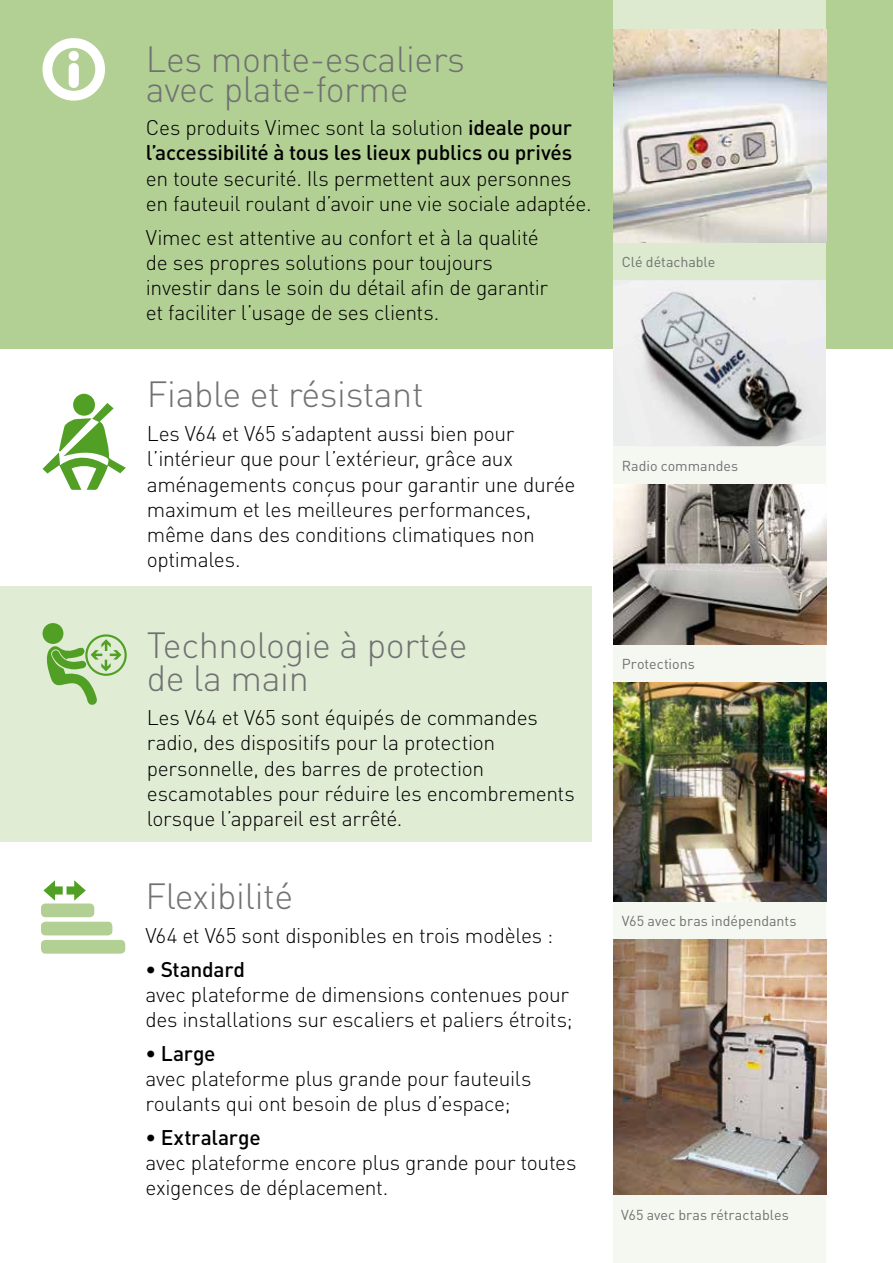
<style>
.page{position:relative;width:893px;height:1263px;background:#fff}
.page>*{position:absolute;margin:0;border:0;box-sizing:border-box;transform-origin:0 0}
.t1{font:300 36px/30px "DIN";letter-spacing:-.01em;color:#707172}
.t2{font:300 21px/25.2px "DIN";letter-spacing:-.015em;color:#000}
.t3{font:500 21px/25.2px "DIN";letter-spacing:-.015em;color:#000}
.t4{font:14.25px "DIN";color:#707172}
.s1{font-weight:300}
</style>
<div class="page">
<div style="left:0;top:0;width:893px;height:349px;background:#b2cf94"></div>
<svg style="left:613px;top:0;width:213px;height:1263px;fill:#f4f8f0"></svg>
<div style="left:0;top:587px;width:591px;height:255px;background:#e1ecd5"></div>
<div style="left:43px;top:623px;width:20px;height:21px;background:#51a025;border-radius:50%"></div>
<svg style="left:46px;top:634px;width:81px;height:71px"></svg>
<svg style="left:43px;top:393px;width:83px;height:97px"></svg>
<svg style="left:43px;top:880px;width:43px;height:21px"></svg>
<div style="left:41px;top:940px;width:84px;height:14px;background:#b2cf94;border-radius:5px"></div>
<div style="left:41px;top:922px;width:71px;height:13px;background:#b2cf94;border-radius:5px"></div>
<div style="left:41px;top:903px;width:53px;height:14px;background:#b2cf94;border-radius:5px"></div>
<img style="left:613px;top:485px;width:213px;height:159px">
<img style="left:613px;top:30px;width:213px;height:212px">
<img style="left:613px;top:281px;width:213px;height:165px">
<img style="left:613px;top:683px;width:213px;height:218px">
<img style="left:613px;top:940px;width:213px;height:255px">
<svg style="left:43px;top:38px;width:62px;height:63px"></svg>
<h1 class="t1" style="left:146px;top:43px;width:320px">Les monte-escaliers avec plate-forme</h1>
<p class="t3" style="left:146px;top:114px;width:428px"><span class="s1">Ces produits Vimec sont la solution</span> ideale pour l’accessibilité à tous les lieux publics ou privés</p>
<p class="t2" style="left:146px;top:165px;width:447px">en toute securité. Ils permettent aux personnes en fauteuil roulant d’avoir une vie sociale adaptée.</p>
<p class="t2" style="left:146px;top:224px;width:404px">Vimec est attentive au confort et à la qualité de ses propres solutions pour toujours investir dans le soin du détail afin de garantir et faciliter l’usage de ses clients.</p>
<h1 class="t1" style="left:147px;top:379px;width:278px">Fiable et résistant</h1>
<p class="t2" style="left:147px;top:421px;width:430px">Les V64 et V65 s’adaptent aussi bien pour l’intérieur que pour l’extérieur, grâce aux aménagements conçus pour garantir une durée maximum et les meilleures performances, même dans des conditions climatiques non optimales.</p>
<h1 class="t1" style="left:147px;top:629px;width:322px;line-height:33px">Technologie à portée de la main</h1>
<p class="t2" style="left:147px;top:705px;width:430px">Les V64 et V65 sont équipés de commandes radio, des dispositifs pour la protection personnelle, des barres de protection escamotables pour réduire les encombrements lorsque l’appareil est arrêté.</p>
<h1 class="t1" style="left:145px;top:881px;width:149px">Flexibilité</h1>
<p class="t2" style="left:145px;top:922px;width:410px">V64 et V65 sont disponibles en trois modèles :</p>
<p class="t3" style="left:145px;top:956px;width:101px">• Standard</p>
<p class="t2" style="left:145px;top:981px;width:429px">avec plateforme de dimensions contenues pour des installations sur escaliers et paliers étroits;</p>
<p class="t3" style="left:145px;top:1040px;width:72px">• Large</p>
<p class="t2" style="left:145px;top:1065px;width:388px">avec plateforme plus grande pour fauteuils roulants qui ont besoin de plus d’espace;</p>
<p class="t3" style="left:145px;top:1124px;width:117px">• Extralarge</p>
<p class="t2" style="left:145px;top:1150px;width:433px">avec plateforme encore plus grande pour toutes exigences de déplacement.</p>
<p class="t4" style="left:622px;top:253px;width:95px">Clé détachable</p>
<p class="t4" style="left:622px;top:457px;width:118px">Radio commandes</p>
<p class="t4" style="left:622px;top:655px;width:74px">Protections</p>
<p class="t4" style="left:622px;top:912px;width:176px">V65 avec bras indépendants</p>
<p class="t4" style="left:621px;top:1206px;width:169px">V65 avec bras rétractables</p>
</div>
